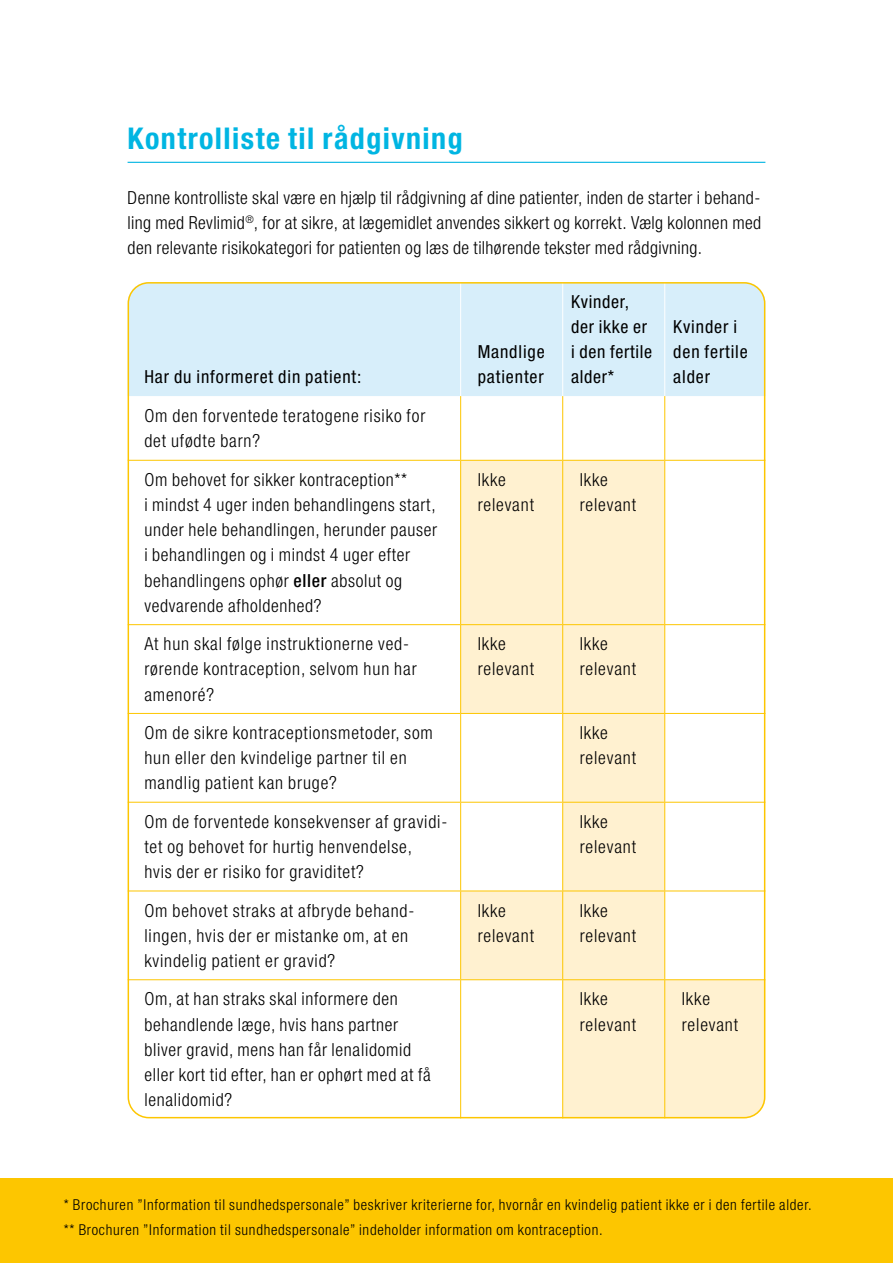
<style>
.page{position:relative;width:893px;height:1263px;background:#fff}
.page>*{position:absolute;margin:0;border:0;box-sizing:border-box;transform-origin:0 0}
.t1{font:700 condensed 30px "Helvetica Neue LT Std";letter-spacing:.05em;color:#00b5e2}
.t2{font:300 condensed 18px/25.2px "Helvetica Neue LT Std";letter-spacing:.05em;color:#000}
.t3{font:condensed 18px/25.2px "Helvetica Neue LT Std";letter-spacing:.05em;color:#000}
.t4{font:300 condensed 15px/25.2px "Helvetica Neue LT Std";letter-spacing:.05em;color:#000}
.s1{font-weight:500}
</style>
<div class="page">
<div style="left:0;top:1178px;width:893px;height:85px;background:#fdc600"></div>
<hr style="left:128px;top:162px;width:637px;height:1px;background:#00b5e2">
<div style="left:128px;top:282px;width:637px;height:114px;background:#d7eefa"></div>
<div style="left:461px;top:461px;width:203px;height:252px;background:#fff1d0"></div>
<svg style="left:461px;top:714px;width:304px;height:404px;fill:#fff1d0"></svg>
<hr style="left:460px;top:396px;width:1px;height:64px;background:#fdc600">
<hr style="left:562px;top:396px;width:1px;height:64px;background:#fdc600">
<hr style="left:664px;top:396px;width:1px;height:64px;background:#fdc600">
<hr style="left:128px;top:460px;width:333px;height:1px;background:#fdc600">
<hr style="left:461px;top:460px;width:102px;height:1px;background:#fdc600">
<hr style="left:460px;top:461px;width:1px;height:163px;background:#fdc600">
<hr style="left:563px;top:460px;width:102px;height:1px;background:#fdc600">
<hr style="left:562px;top:461px;width:1px;height:163px;background:#fdc600">
<hr style="left:665px;top:460px;width:100px;height:1px;background:#fdc600">
<hr style="left:664px;top:461px;width:1px;height:163px;background:#fdc600">
<hr style="left:128px;top:624px;width:333px;height:1px;background:#fdc600">
<hr style="left:461px;top:624px;width:102px;height:1px;background:#fdc600">
<hr style="left:460px;top:625px;width:1px;height:88px;background:#fdc600">
<hr style="left:563px;top:624px;width:102px;height:1px;background:#fdc600">
<hr style="left:562px;top:625px;width:1px;height:88px;background:#fdc600">
<hr style="left:665px;top:624px;width:100px;height:1px;background:#fdc600">
<hr style="left:664px;top:625px;width:1px;height:88px;background:#fdc600">
<hr style="left:128px;top:713px;width:333px;height:1px;background:#fdc600">
<hr style="left:461px;top:713px;width:102px;height:1px;background:#fdc600">
<hr style="left:460px;top:714px;width:1px;height:88px;background:#fdc600">
<hr style="left:563px;top:713px;width:102px;height:1px;background:#fdc600">
<hr style="left:562px;top:714px;width:1px;height:88px;background:#fdc600">
<hr style="left:665px;top:713px;width:100px;height:1px;background:#fdc600">
<hr style="left:664px;top:714px;width:1px;height:88px;background:#fdc600">
<hr style="left:128px;top:802px;width:333px;height:1px;background:#fdc600">
<hr style="left:461px;top:802px;width:102px;height:1px;background:#fdc600">
<hr style="left:460px;top:802px;width:1px;height:89px;background:#fdc600">
<hr style="left:563px;top:802px;width:102px;height:1px;background:#fdc600">
<hr style="left:562px;top:802px;width:1px;height:89px;background:#fdc600">
<hr style="left:665px;top:802px;width:100px;height:1px;background:#fdc600">
<hr style="left:664px;top:802px;width:1px;height:89px;background:#fdc600">
<hr style="left:128px;top:891px;width:333px;height:1px;background:#fdc600">
<hr style="left:461px;top:891px;width:102px;height:1px;background:#fdc600">
<hr style="left:460px;top:891px;width:1px;height:88px;background:#fdc600">
<hr style="left:563px;top:891px;width:102px;height:1px;background:#fdc600">
<hr style="left:562px;top:891px;width:1px;height:88px;background:#fdc600">
<hr style="left:665px;top:891px;width:100px;height:1px;background:#fdc600">
<hr style="left:664px;top:891px;width:1px;height:88px;background:#fdc600">
<hr style="left:461px;top:979px;width:102px;height:1px;background:#fdc600">
<hr style="left:460px;top:980px;width:1px;height:138px;background:#fdc600">
<hr style="left:563px;top:979px;width:102px;height:1px;background:#fdc600">
<hr style="left:562px;top:980px;width:1px;height:138px;background:#fdc600">
<hr style="left:665px;top:979px;width:100px;height:1px;background:#fdc600">
<hr style="left:664px;top:980px;width:1px;height:138px;background:#fdc600">
<hr style="left:460px;top:282px;width:1px;height:114px;background:#fff">
<hr style="left:562px;top:282px;width:1px;height:114px;background:#fff">
<hr style="left:664px;top:282px;width:1px;height:114px;background:#fff">
<hr style="left:128px;top:979px;width:333px;height:1px;background:#fdc600">
<h1 class="t1" style="left:128px;top:120px;width:337px">Kontrolliste til rådgivning</h1>
<p class="t2" style="left:128px;top:185px;width:635px;text-align:justify">Denne kontrolliste skal være en hjælp til rådgivning af dine patienter, inden de starter i behand&shy;ling med Revlimid<sup>®</sup>, for at sikre, at lægemidlet anvendes sikkert og korrekt. Vælg kolonnen med den relevante risikokategori for patienten og læs de tilhørende tekster med rådgivning.</p>
<p class="t3" style="left:144px;top:364px;width:219px">Har du informeret din patient:</p>
<p class="t3" style="left:478px;top:339px;width:69px">Mandlige patienter</p>
<p class="t3" style="left:571px;top:289px;width:82px">Kvinder, der ikke er i den fertile alder*</p>
<p class="t3" style="left:673px;top:314px;width:76px">Kvinder i den fertile alder</p>
<p class="t2" style="left:144px;top:403px;width:282px">Om den forventede teratogene risiko for det ufødte barn?</p>
<p class="t2" style="left:144px;top:467px;width:294px">Om behovet for sikker kontraception**<br>i mindst 4 uger inden behandlingens start, under hele behandlingen, herunder pauser i behandlingen og i mindst 4 uger efter behandlingens ophør <span class="s1">eller</span> absolut og vedvarende afholdenhed?</p>
<p class="t2" style="left:478px;top:467px;width:58px">Ikke relevant</p>
<p class="t2" style="left:580px;top:467px;width:58px">Ikke relevant</p>
<p class="t2" style="left:144px;top:631px;width:274px">At hun skal følge instruktionerne ved&shy;rørende kontraception, selvom hun har amenoré?</p>
<p class="t2" style="left:478px;top:631px;width:58px">Ikke relevant</p>
<p class="t2" style="left:580px;top:631px;width:58px">Ikke relevant</p>
<p class="t2" style="left:144px;top:720px;width:290px">Om de sikre kontraceptionsmetoder, som hun eller den kvindelige partner til en mandlig patient kan bruge?</p>
<p class="t2" style="left:580px;top:720px;width:58px">Ikke relevant</p>
<p class="t2" style="left:144px;top:809px;width:305px">Om de forventede konsekvenser af gravidi&shy;tet og behovet for hurtig henvendelse,<br>hvis der er risiko for graviditet?</p>
<p class="t2" style="left:580px;top:809px;width:58px">Ikke relevant</p>
<p class="t2" style="left:144px;top:897px;width:272px">Om behovet straks at afbryde behand&shy;lingen, hvis der er mistanke om, at en kvindelig patient er gravid?</p>
<p class="t2" style="left:478px;top:897px;width:58px">Ikke relevant</p>
<p class="t2" style="left:580px;top:897px;width:58px">Ikke relevant</p>
<p class="t2" style="left:144px;top:986px;width:288px">Om, at han straks skal informere den behandlende læge, hvis hans partner bliver gravid, mens han får lenalidomid eller kort tid efter, han er ophørt med at få lenalidomid?</p>
<p class="t2" style="left:580px;top:986px;width:58px">Ikke relevant</p>
<p class="t2" style="left:682px;top:986px;width:58px">Ikke relevant</p>
<p class="t4" style="left:64px;top:1192px;width:749px">* Brochuren ”Information til sundhedspersonale” beskriver kriterierne for, hvornår en kvindelig patient ikke er i den fertile alder. ** Brochuren ”Information til sundhedspersonale” indeholder information om kontraception.</p>
</div>
